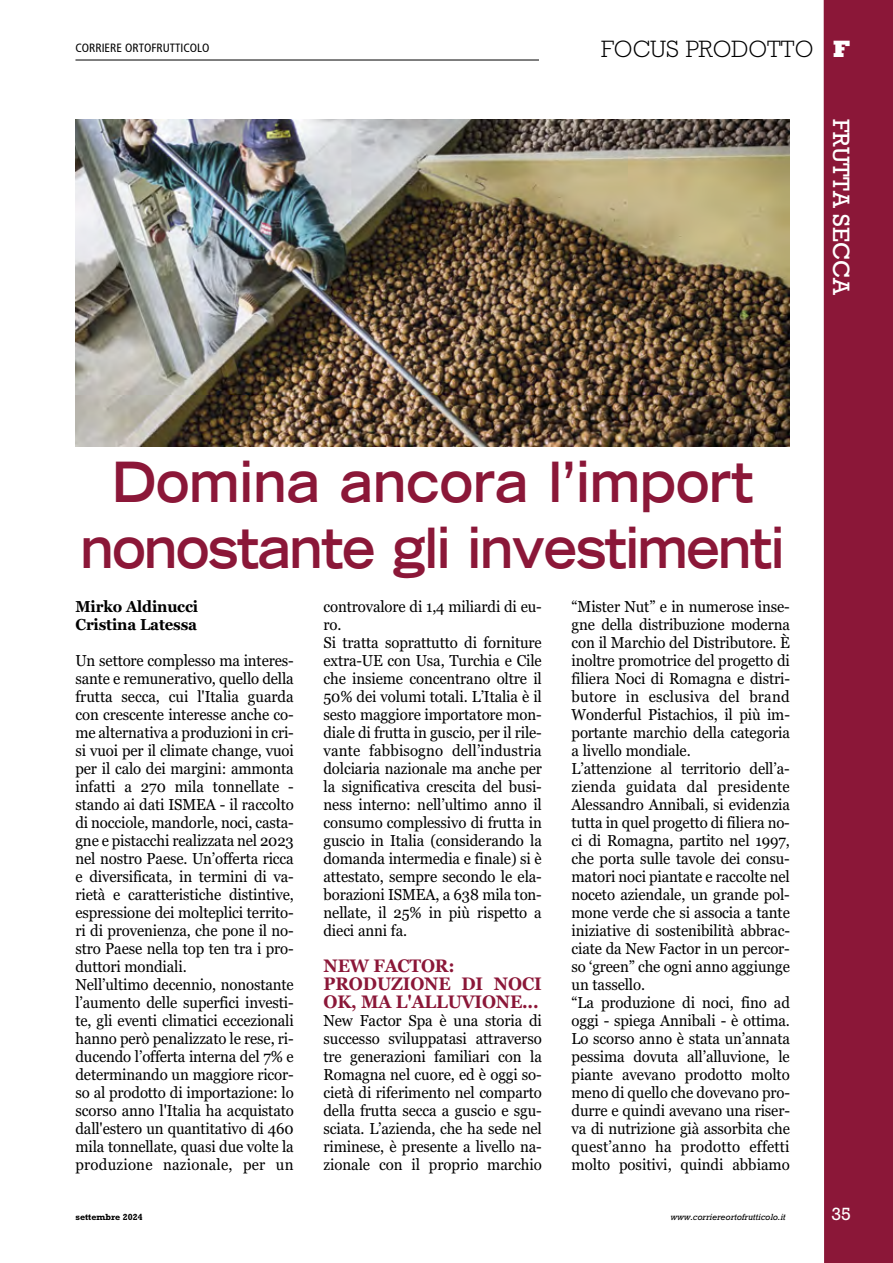
<style>
.page{position:relative;width:893px;height:1263px;background:#fff}
.page>*{position:absolute;margin:0;border:0;box-sizing:border-box;transform-origin:0 0}
.t1{font:700 expanded 55.5px/66.6px "Trade Gothic LT Std";letter-spacing:-.03em;color:#8b1738;text-align:center;scale:.9 1}
.t2{font:300 24px "Rockwell Std";color:#000}
.t3{font:24px "Rockwell Std";color:#fff}
.t4{font:700 18px/18px "Georgia";letter-spacing:-.01em;color:#8b1738;scale:.95 1}
.t5{font:18px "Rockwell Std";color:#fff}
.t6{font:15.75px/18px "Georgia";letter-spacing:-.01em;color:#000;scale:.95 1}
.t7{font:700 15.75px/18px "Georgia";letter-spacing:-.01em;color:#000;scale:.95 1}
.t8{font:condensed 12px "Frutiger LT Std";color:#000}
.t9{font:italic 9px "Rockwell Std";color:#000}
.t10{font:700 9px "Rockwell Std";color:#000}
.s1{font-family:"Rockwell";font-weight:800;color:#fff}
</style>
<div class="page">
<div style="left:824px;top:0;width:69px;height:1263px;background:#8b1738"></div>
<hr style="left:75px;top:60px;width:464px;height:1px;background:#000">
<img style="left:75px;top:119px;width:715px;height:327px">
<p class="t8" style="left:75px;top:40px;width:135px">CORRIERE ORTOFRUTTICOLO</p>
<h2 class="t2" style="left:601px;top:35px;width:251px">FOCUS PRODOTTO <span class="s1">F</span></h2>
<h2 class="t3" style="left:855px;top:119px;width:178px;rotate:90deg">FRUTTA SECCA</h2>
<h1 class="t1" style="left:81px;top:447px;width:784px">Domina ancora l’import nonostante gli investimenti</h1>
<p class="t7" style="left:75px;top:597px;width:131px">Mirko Aldinucci<br>Cristina Latessa</p>
<p class="t6" style="left:75px;top:651px;width:231px">Un settore complesso ma interes&shy;sante e remunerativo, quello della frutta secca, cui l'Italia guarda con crescente interesse anche co&shy;me alternativa a produzioni in cri&shy;si vuoi per il climate change, vuoi per il calo dei margini: ammonta infatti a 270 mila tonnellate - stando ai dati ISMEA - il raccolto di nocciole, mandorle, noci, casta&shy;gne e pistacchi realizzata nel 2023 nel nostro Paese. Un’offerta ricca e diversificata, in termini di va&shy;rietà e caratteristiche distintive, espressione dei molteplici territo&shy;ri di provenienza, che pone il no&shy;stro Paese nella top ten tra i pro&shy;duttori mondiali.<br>Nell’ultimo decennio, nonostante l’aumento delle superfici investi&shy;te, gli eventi climatici eccezionali hanno però penalizzato le rese, ri&shy;ducendo l’offerta interna del 7% e determinando un maggiore ricor&shy;so al prodotto di importazione: lo scorso anno l'Italia ha acquistato dall'estero un quantitativo di 460 mila tonnellate, quasi due volte la produzione nazionale, per un</p>
<p class="t6" style="left:324px;top:597px;width:231px">controvalore di 1,4 miliardi di eu&shy;ro.<br>Si tratta soprattutto di forniture extra-UE con Usa, Turchia e Cile che insieme concentrano oltre il<br>50% dei volumi totali. L’Italia è il sesto maggiore importatore mon&shy;diale di frutta in guscio, per il rile&shy;vante fabbisogno dell’industria dolciaria nazionale ma anche per la significativa crescita del busi&shy;ness interno: nell’ultimo anno il consumo complessivo di frutta in guscio in Italia (considerando la domanda intermedia e finale) si è attestato, sempre secondo le ela&shy;borazioni ISMEA, a 638 mila ton&shy;nellate, il 25% in più rispetto a dieci anni fa.</p>
<p class="t4" style="left:324px;top:956px;width:231px">NEW FACTOR:<br>PRODUZIONE DI NOCI<br>OK, MA L'ALLUVIONE...</p>
<p class="t6" style="left:324px;top:1011px;width:231px;text-align:justify">New Factor Spa è una storia di successo sviluppatasi attraverso tre generazioni familiari con la Romagna nel cuore, ed è oggi so&shy;cietà di riferimento nel comparto della frutta secca a guscio e sgu&shy;sciata. L’azienda, che ha sede nel riminese, è presente a livello na&shy;zionale con il proprio marchio</p>
<p class="t6" style="left:572px;top:597px;width:231px">“Mister Nut” e in numerose inse&shy;gne della distribuzione moderna con il Marchio del Distributore. È inoltre promotrice del progetto di filiera Noci di Romagna e distri&shy;butore in esclusiva del brand<br>Wonderful Pistachios, il più im&shy;portante marchio della categoria a livello mondiale.<br>L’attenzione al territorio dell’a&shy;zienda guidata dal presidente<br>Alessandro Annibali, si evidenzia tutta in quel progetto di filiera no&shy;ci di Romagna, partito nel 1997, che porta sulle tavole dei consu&shy;matori noci piantate e raccolte nel noceto aziendale, un grande pol&shy;mone verde che si associa a tante iniziative di sostenibilità abbrac&shy;ciate da New Factor in un percor&shy;so ‘green” che ogni anno aggiunge un tassello.<br>“La produzione di noci, fino ad oggi - spiega Annibali - è ottima.<br>Lo scorso anno è stata un’annata pessima dovuta all’alluvione, le piante avevano prodotto molto meno di quello che dovevano pro&shy;durre e quindi avevano una riser&shy;va di nutrizione già assorbita che quest’anno ha prodotto effetti molto positivi, quindi abbiamo</p>
<p class="t10" style="left:75px;top:1212px;width:69px">settembre 2024</p>
<p class="t9" style="left:670px;top:1212px;width:117px">www.corriereortofrutticolo.it</p>
<p class="t5" style="left:831px;top:1203px;width:21px">35</p>
</div>
